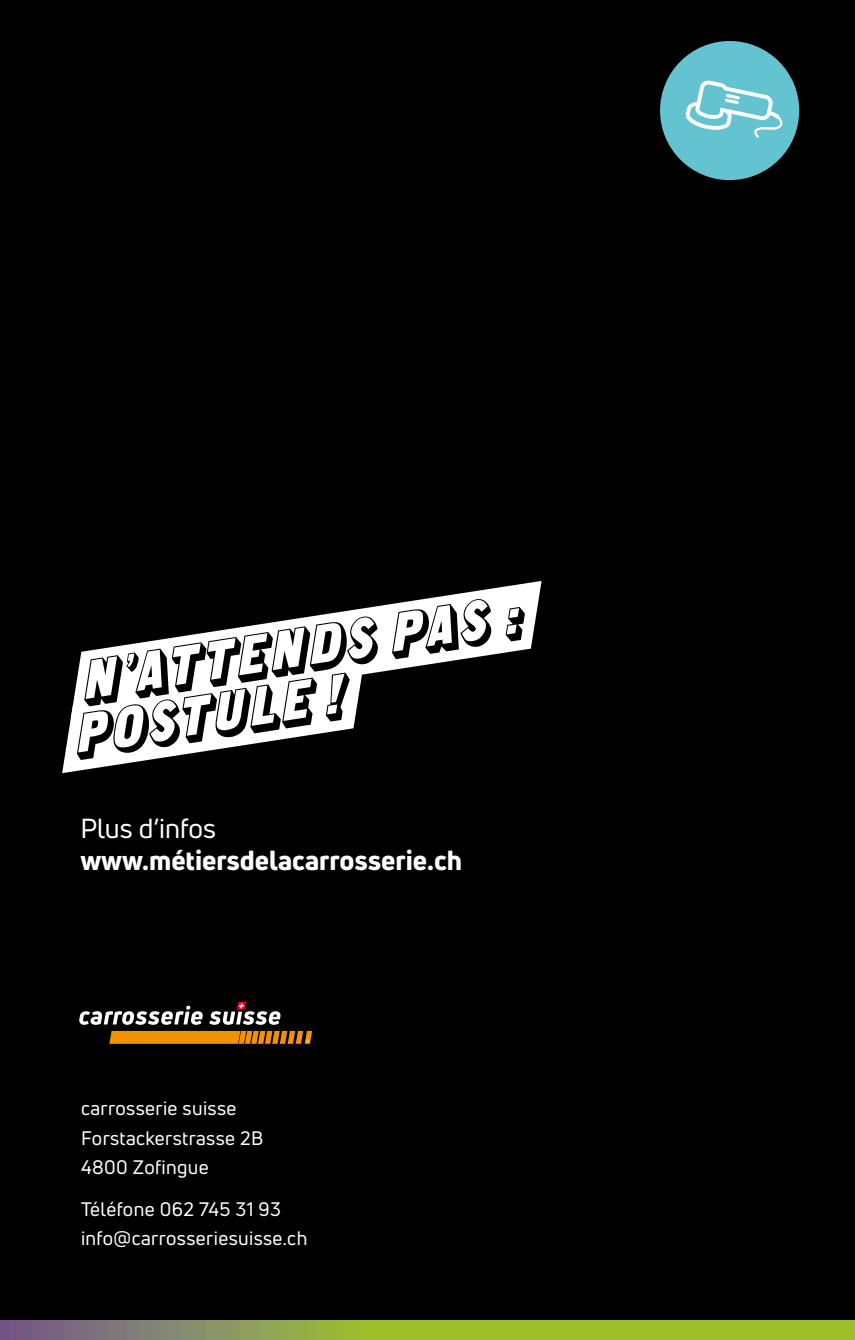
<style>
.page{position:relative;width:855px;height:1340px;background:#fff}
.page>*{position:absolute;margin:0;border:0;box-sizing:border-box;transform-origin:0 0}
.t1{font:italic 60.75px/51.3px "Shadowone";color:#000}
.t2{font:800 27px "Uni Neue";color:#fff}
.t3{font:27px "Uni Neue";color:#fff}
.t4{font:19.12px/29.2px "Uni Neue";letter-spacing:.02em;color:#fff}
</style>
<div class="page">
<div style="left:0;top:0;width:855px;height:1339px;background:#000"></div>
<svg style="left:307px;top:581px;width:235px;height:83px"></svg>
<svg style="left:62px;top:617px;width:372px;height:157px"></svg>
<div style="left:660px;top:41px;width:139px;height:139px;background:#63c3d1;border-radius:50%"></div>
<svg style="left:685px;top:80px;width:97px;height:58px"></svg>
<svg style="left:0;top:1320px;width:855px;height:19px;background:#94a743"></svg>
<svg style="left:79px;top:1005px;width:124px;height:19px"></svg>
<svg style="left:209px;top:1002px;width:72px;height:22px"></svg>
<svg style="left:109px;top:1030px;width:203px;height:13px;background:#c97900"></svg>
<h1 class="t1" style="left:56px;top:666px;width:464px;rotate:-9deg">N’ATTENDS PAS : postulE !</h1>
<h2 class="t3" style="left:80px;top:811px;width:137px">Plus d’infos</h2>
<h2 class="t2" style="left:80px;top:842px;width:383px">www.métiersdelacarrosserie.ch</h2>
<p class="t4" style="left:81px;top:1093px;width:184px">carrosserie suisse<br>Forstackerstrasse 2B<br>4800 Zofingue</p>
<p class="t4" style="left:81px;top:1194px;width:228px">Téléfone 062 745 31 93 info@carrosseriesuisse.ch</p>
</div>
